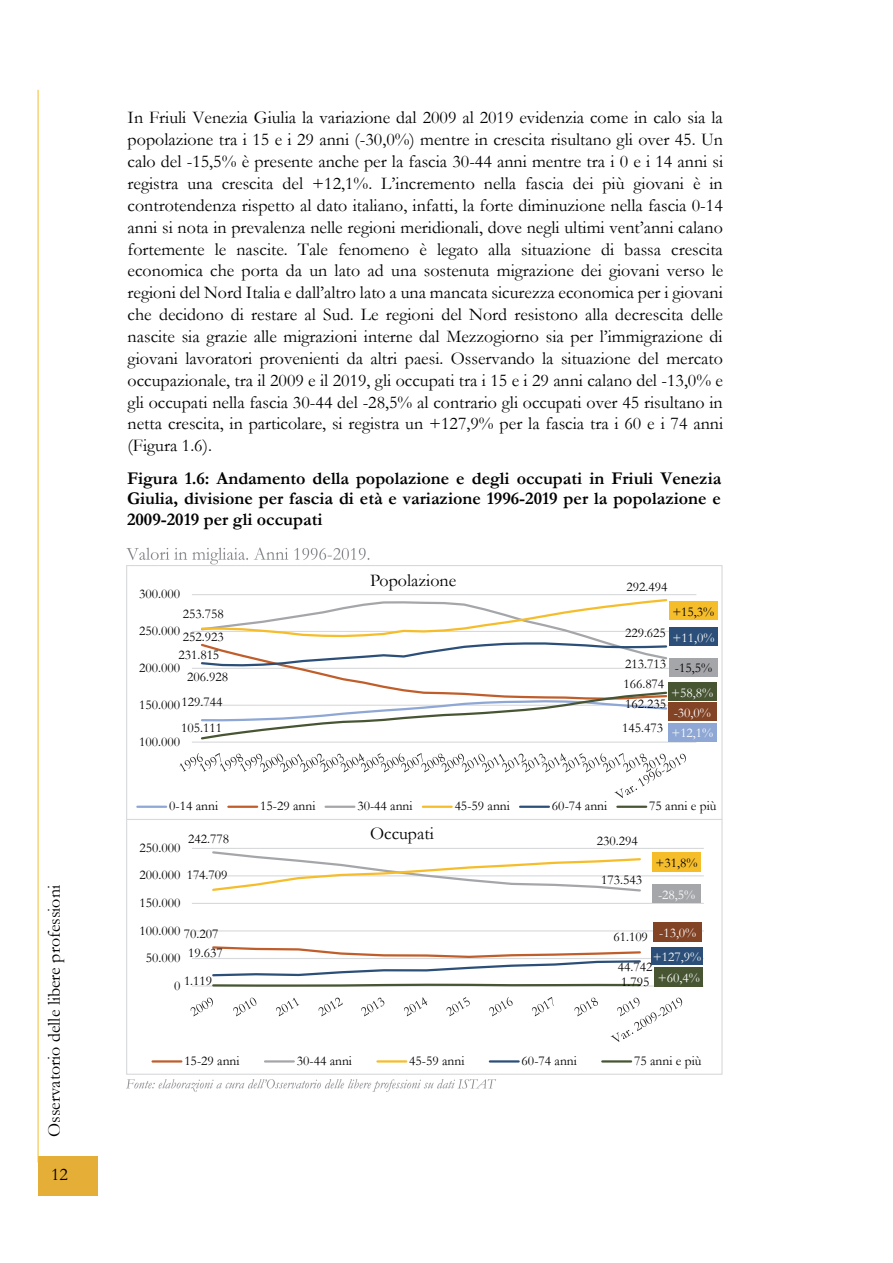
<style>
.page{position:relative;width:893px;height:1263px;background:#fff}
.page>*{position:absolute;margin:0;border:0;box-sizing:border-box;transform-origin:0 0}
.t1{font:18px/21.9px "Garamond";color:#000;text-align:justify}
.t2{font:700 18px/20.2px "Garamond";color:#000;text-align:justify}
.t3{font:13.5px "Garamond";color:#000}
.t4{font:13.5px/20.2px "Garamond";color:#fff}
</style>
<div class="page">
<div style="left:38px;top:1157px;width:60px;height:39px;background:#e5ae37"></div>
<hr style="left:38px;top:90px;width:1px;height:1073px;background:#f6bd2b">
<img style="left:126px;top:547px;width:244px;height:18px">
<img style="left:126px;top:1072px;width:597px;height:20px">
<div style="left:127px;top:819px;width:595px;height:255px;background:#fff"></div>
<hr style="left:192px;top:958px;width:512px;height:1px;background:#d8d9db">
<hr style="left:192px;top:930px;width:512px;height:2px;background:#d8d9db">
<hr style="left:192px;top:903px;width:512px;height:1px;background:#d8d9db">
<hr style="left:192px;top:875px;width:512px;height:1px;background:#d8d9db">
<hr style="left:192px;top:848px;width:512px;height:1px;background:#d8d9db">
<hr style="left:192px;top:985px;width:512px;height:2px;background:#d8d9db">
<svg style="left:211px;top:851px;width:431px;height:41px"></svg>
<svg style="left:211px;top:946px;width:431px;height:41px"></svg>
<svg style="left:191px;top:998px;width:22px;height:18px"></svg>
<svg style="left:233px;top:998px;width:23px;height:18px"></svg>
<svg style="left:276px;top:998px;width:23px;height:18px"></svg>
<svg style="left:319px;top:998px;width:24px;height:18px"></svg>
<svg style="left:361px;top:998px;width:23px;height:18px"></svg>
<svg style="left:404px;top:997px;width:23px;height:19px"></svg>
<svg style="left:446px;top:997px;width:24px;height:19px"></svg>
<svg style="left:489px;top:997px;width:23px;height:19px"></svg>
<svg style="left:532px;top:997px;width:22px;height:19px"></svg>
<svg style="left:574px;top:998px;width:24px;height:18px"></svg>
<svg style="left:611px;top:998px;width:71px;height:44px"></svg>
<hr style="left:153px;top:1060px;width:28px;height:3px;background:#c05e2b">
<hr style="left:265px;top:1060px;width:29px;height:3px;background:#a5a6aa">
<hr style="left:377px;top:1060px;width:29px;height:3px;background:#f6bd2b">
<hr style="left:490px;top:1060px;width:29px;height:3px;background:#2b4f78">
<hr style="left:602px;top:1060px;width:29px;height:3px;background:#475533">
<div style="left:652px;top:852px;width:49px;height:19px;background:#f6bd2b"></div>
<div style="left:651px;top:947px;width:52px;height:17px;background:#2b4f78"></div>
<div style="left:652px;top:884px;width:49px;height:19px;background:#a5a6aa"></div>
<div style="left:655px;top:967px;width:48px;height:19px;background:#475533"></div>
<div style="left:653px;top:922px;width:49px;height:19px;background:#834325"></div>
<hr style="left:192px;top:705px;width:504px;height:1px;background:#d8d9db">
<hr style="left:192px;top:668px;width:504px;height:1px;background:#d8d9db">
<hr style="left:192px;top:631px;width:504px;height:1px;background:#d8d9db">
<hr style="left:192px;top:594px;width:504px;height:1px;background:#d8d9db">
<hr style="left:192px;top:742px;width:504px;height:1px;background:#d8d9db">
<svg style="left:199px;top:599px;width:469px;height:141px"></svg>
<svg style="left:180px;top:753px;width:506px;height:45px"></svg>
<hr style="left:137px;top:806px;width:29px;height:2px;background:#8ea7d4">
<hr style="left:228px;top:806px;width:29px;height:2px;background:#c05e2b">
<hr style="left:326px;top:806px;width:28px;height:2px;background:#a5a6aa">
<hr style="left:423px;top:806px;width:29px;height:2px;background:#f6bd2b">
<hr style="left:520px;top:806px;width:29px;height:2px;background:#2b4f78">
<hr style="left:617px;top:806px;width:29px;height:2px;background:#475533">
<div style="left:126px;top:565px;width:596px;height:255px;border:1px solid #d8d9db"></div>
<div style="left:669px;top:601px;width:48px;height:19px;background:#f6bd2b"></div>
<div style="left:669px;top:627px;width:49px;height:19px;background:#2b4f78"></div>
<div style="left:669px;top:658px;width:49px;height:19px;background:#a5a6aa"></div>
<div style="left:668px;top:682px;width:48px;height:19px;background:#475533"></div>
<div style="left:668px;top:702px;width:48px;height:19px;background:#834325"></div>
<div style="left:668px;top:723px;width:48px;height:19px;background:#8ea7d4"></div>
<p class="t1" style="left:43px;top:1137px;width:253px;rotate:-90deg">Osservatorio delle libere professioni</p>
<p class="t1" style="left:51px;top:1163px;width:18px">12</p>
<p class="t1" style="left:128px;top:106px;width:597px">In Friuli Venezia Giulia la variazione dal 2009 al 2019 evidenzia come in calo sia la popolazione tra i 15 e i 29 anni (-30,0%) mentre in crescita risultano gli over 45. Un calo del -15,5% è presente anche per la fascia 30-44 anni mentre tra i 0 e i 14 anni si registra una crescita del +12,1%. L’incremento nella fascia dei più giovani è in controtendenza rispetto al dato italiano, infatti, la forte diminuzione nella fascia 0-14 anni si nota in prevalenza nelle regioni meridionali, dove negli ultimi vent’anni calano fortemente le nascite. Tale fenomeno è legato alla situazione di bassa crescita economica che porta da un lato ad una sostenuta migrazione dei giovani verso le regioni del Nord Italia e dall’altro lato a una mancata sicurezza economica per i giovani che decidono di restare al Sud. Le regioni del Nord resistono alla decrescita delle nascite sia grazie alle migrazioni interne dal Mezzogiorno sia per l’immigrazione di giovani lavoratori provenienti da altri paesi. Osservando la situazione del mercato occupazionale, tra il 2009 e il 2019, gli occupati tra i 15 e i 29 anni calano del -13,0% e gli occupati nella fascia 30-44 del -28,5% al contrario gli occupati over 45 risultano in netta crescita, in particolare, si registra un +127,9% per la fascia tra i 60 e i 74 anni (Figura 1.6).</p>
<p class="t2" style="left:127px;top:468px;width:596px">Figura 1.6: Andamento della popolazione e degli occupati in Friuli Venezia Giulia, divisione per fascia di età e variazione 1996-2019 per la popolazione e 2009-2019 per gli occupati</p>
<p class="t3" style="left:139px;top:585px;width:42px">300.000</p>
<p class="t3" style="left:183px;top:604px;width:42px">253.758</p>
<p class="t3" style="left:139px;top:622px;width:42px">250.000</p>
<p class="t3" style="left:183px;top:627px;width:42px">252.923</p>
<p class="t3" style="left:178px;top:646px;width:42px">231.815</p>
<p class="t3" style="left:139px;top:659px;width:42px">200.000</p>
<p class="t3" style="left:187px;top:667px;width:42px">206.928</p>
<p class="t3" style="left:182px;top:693px;width:42px">129.744</p>
<p class="t3" style="left:139px;top:696px;width:42px">150.000</p>
<p class="t3" style="left:181px;top:718px;width:42px">105.111</p>
<p class="t3" style="left:139px;top:732px;width:42px">100.000</p>
<p class="t1" style="left:370px;top:568px;width:88px">Popolazione</p>
<p class="t3" style="left:626px;top:577px;width:42px">292.494</p>
<p class="t3" style="left:672px;top:602px;width:43px">+15,3%</p>
<p class="t4" style="left:672px;top:627px;width:43px">+11,0%</p>
<p class="t3" style="left:675px;top:659px;width:39px">-15,5%</p>
<p class="t4" style="left:671px;top:682px;width:44px">+58,8% -30,0% +12,1%</p>
<p class="t3" style="left:625px;top:624px;width:42px">229.625</p>
<p class="t3" style="left:625px;top:655px;width:42px">213.713</p>
<p class="t3" style="left:623px;top:674px;width:42px">166.874</p>
<p class="t3" style="left:625px;top:694px;width:42px">162.235</p>
<p class="t3" style="left:622px;top:719px;width:42px">145.473</p>
<p class="t3" style="left:169px;top:797px;width:50px">0-14 anni</p>
<p class="t3" style="left:260px;top:797px;width:57px">15-29 anni</p>
<p class="t3" style="left:357px;top:797px;width:57px">30-44 anni</p>
<p class="t3" style="left:455px;top:797px;width:57px">45-59 anni</p>
<p class="t3" style="left:552px;top:797px;width:57px">60-74 anni</p>
<p class="t3" style="left:649px;top:797px;width:69px">75 anni e più</p>
<p class="t3" style="left:139px;top:839px;width:42px">250.000</p>
<p class="t3" style="left:188px;top:829px;width:42px">242.778</p>
<p class="t3" style="left:187px;top:865px;width:42px">174.709</p>
<p class="t3" style="left:139px;top:866px;width:42px">200.000</p>
<p class="t3" style="left:139px;top:894px;width:42px">150.000</p>
<p class="t1" style="left:370px;top:822px;width:65px">Occupati</p>
<p class="t3" style="left:597px;top:832px;width:42px">230.294</p>
<p class="t3" style="left:601px;top:871px;width:42px">173.543</p>
<p class="t3" style="left:139px;top:921px;width:42px">100.000</p>
<p class="t3" style="left:184px;top:924px;width:36px">70.207</p>
<p class="t3" style="left:613px;top:928px;width:36px">61.109</p>
<p class="t3" style="left:655px;top:853px;width:43px">+31,8%</p>
<p class="t4" style="left:658px;top:884px;width:39px">-28,5%</p>
<p class="t4" style="left:659px;top:922px;width:39px">-13,0%</p>
<p class="t3" style="left:188px;top:943px;width:36px">19.637</p>
<p class="t4" style="left:653px;top:946px;width:50px">+127,9%</p>
<p class="t3" style="left:146px;top:949px;width:36px">50.000</p>
<p class="t3" style="left:618px;top:958px;width:36px">44.742</p>
<p class="t4" style="left:658px;top:967px;width:43px">+60,4%</p>
<p class="t3" style="left:184px;top:972px;width:30px">1.119</p>
<p class="t3" style="left:621px;top:973px;width:30px">1.795</p>
<p class="t3" style="left:174px;top:976px;width:8px">0</p>
<p class="t3" style="left:184px;top:1052px;width:57px">15-29 anni</p>
<p class="t3" style="left:297px;top:1052px;width:57px">30-44 anni</p>
<p class="t3" style="left:409px;top:1052px;width:57px">45-59 anni</p>
<p class="t3" style="left:522px;top:1052px;width:57px">60-74 anni</p>
<p class="t3" style="left:634px;top:1052px;width:69px">75 anni e più</p>
</div>
